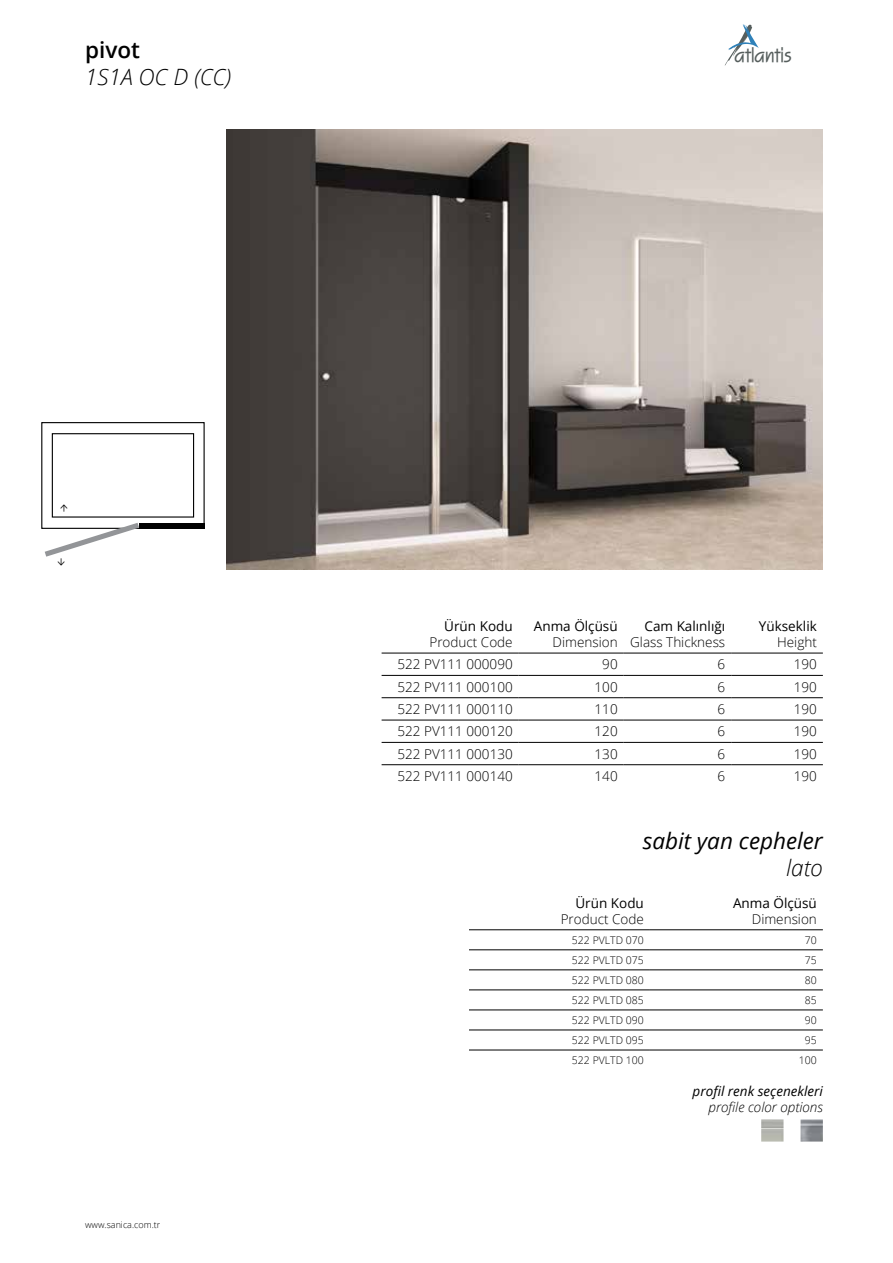
<style>
.page{position:relative;width:893px;height:1263px;background:#fff}
.page>*{position:absolute;margin:0;border:0;box-sizing:border-box;transform-origin:0 0}
.t1{font:italic 22.5px "Open Sans";color:#000}
.t2{font:italic 300 22.5px "Open Sans";color:#000}
.t3{font:600 22.5px "Open Sans";color:#000}
.t4{font:700 19.35px "Squire";color:#565e5d}
.t5{font:300 13.5px "Open Sans";color:#000}
.t6{font:13.5px "Open Sans";color:#000}
.t7{font:italic 13.5px "Open Sans";color:#000}
.t8{font:italic 300 13.5px "Open Sans";color:#000}
.t9{font:12.3px "Minion Pro";color:#000}
.t10{font:300 10.5px "Open Sans";color:#000}
.t11{font:300 9px "Open Sans";color:#000}
</style>
<div class="page">
<svg style="left:725px;top:25px;width:34px;height:40px"></svg>
<hr style="left:469px;top:929px;width:181px;height:1px;background:#000">
<hr style="left:650px;top:929px;width:173px;height:1px;background:#000">
<hr style="left:469px;top:949px;width:181px;height:1px;background:#000">
<hr style="left:650px;top:949px;width:173px;height:1px;background:#000">
<hr style="left:469px;top:969px;width:181px;height:1px;background:#000">
<hr style="left:650px;top:969px;width:173px;height:1px;background:#000">
<hr style="left:469px;top:990px;width:181px;height:1px;background:#000">
<hr style="left:650px;top:990px;width:173px;height:1px;background:#000">
<hr style="left:469px;top:1010px;width:181px;height:1px;background:#000">
<hr style="left:650px;top:1010px;width:173px;height:1px;background:#000">
<hr style="left:469px;top:1030px;width:181px;height:1px;background:#000">
<hr style="left:650px;top:1030px;width:173px;height:1px;background:#000">
<hr style="left:469px;top:1050px;width:181px;height:1px;background:#000">
<hr style="left:650px;top:1050px;width:173px;height:1px;background:#000">
<img style="left:226px;top:130px;width:597px;height:439px">
<hr style="left:382px;top:653px;width:137px;height:1px;background:#000">
<hr style="left:519px;top:653px;width:105px;height:1px;background:#000">
<hr style="left:624px;top:653px;width:107px;height:1px;background:#000">
<hr style="left:731px;top:653px;width:92px;height:1px;background:#000">
<hr style="left:382px;top:675px;width:137px;height:1px;background:#000">
<hr style="left:519px;top:675px;width:105px;height:1px;background:#000">
<hr style="left:624px;top:675px;width:107px;height:1px;background:#000">
<hr style="left:731px;top:675px;width:92px;height:1px;background:#000">
<hr style="left:382px;top:697px;width:137px;height:1px;background:#000">
<hr style="left:519px;top:697px;width:105px;height:1px;background:#000">
<hr style="left:624px;top:697px;width:107px;height:1px;background:#000">
<hr style="left:731px;top:697px;width:92px;height:1px;background:#000">
<hr style="left:382px;top:720px;width:137px;height:1px;background:#000">
<hr style="left:519px;top:720px;width:105px;height:1px;background:#000">
<hr style="left:624px;top:720px;width:107px;height:1px;background:#000">
<hr style="left:731px;top:720px;width:92px;height:1px;background:#000">
<hr style="left:382px;top:742px;width:137px;height:1px;background:#000">
<hr style="left:519px;top:742px;width:105px;height:1px;background:#000">
<hr style="left:624px;top:742px;width:107px;height:1px;background:#000">
<hr style="left:731px;top:742px;width:92px;height:1px;background:#000">
<hr style="left:382px;top:764px;width:137px;height:1px;background:#000">
<hr style="left:519px;top:764px;width:105px;height:1px;background:#000">
<hr style="left:624px;top:764px;width:107px;height:1px;background:#000">
<hr style="left:731px;top:764px;width:92px;height:1px;background:#000">
<img style="left:800px;top:1119px;width:23px;height:22px">
<img style="left:761px;top:1119px;width:22px;height:22px">
<div style="left:41px;top:422px;width:164px;height:107px;border:1px solid #000"></div>
<div style="left:52px;top:433px;width:142px;height:85px;border:1px solid #000"></div>
<div style="left:139px;top:523px;width:65px;height:5px;background:#000"></div>
<svg style="left:45px;top:523px;width:94px;height:34px"></svg>
<h1 class="t3" style="left:85px;top:35px;width:56px">pivot</h1>
<h2 class="t4" style="left:734px;top:44px;width:59px">atlantis</h2>
<h1 class="t2" style="left:85px;top:62px;width:148px">1S1A OC D (CC)</h1>
<p class="t9" style="left:56px;top:512px;width:10px;rotate:-90deg">→</p>
<p class="t9" style="left:69px;top:558px;width:10px;rotate:90deg">→</p>
<p class="t11" style="left:85px;top:1219px;width:77px">www.sanica.com.tr</p>
<p class="t6" style="left:444px;top:617px;width:70px">Ürün Kodu</p>
<p class="t5" style="left:429px;top:633px;width:85px">Product Code</p>
<p class="t6" style="left:534px;top:617px;width:85px">Anma Ölçüsü</p>
<p class="t5" style="left:553px;top:633px;width:67px">Dimension</p>
<p class="t6" style="left:645px;top:617px;width:82px">Cam Kalınlığı</p>
<p class="t5" style="left:630px;top:633px;width:97px">Glass Thickness</p>
<p class="t6" style="left:759px;top:617px;width:59px">Yükseklik</p>
<p class="t5" style="left:777px;top:633px;width:41px">Height</p>
<p class="t5" style="left:398px;top:655px;width:117px">522 PV111 000090</p>
<p class="t5" style="left:602px;top:655px;width:17px">90</p>
<p class="t5" style="left:717px;top:655px;width:9px">6</p>
<p class="t5" style="left:794px;top:655px;width:25px">190</p>
<p class="t5" style="left:398px;top:677px;width:117px">522 PV111 000100</p>
<p class="t5" style="left:595px;top:677px;width:25px">100</p>
<p class="t5" style="left:717px;top:677px;width:9px">6</p>
<p class="t5" style="left:794px;top:677px;width:25px">190</p>
<p class="t5" style="left:398px;top:700px;width:117px">522 PV111 000110</p>
<p class="t5" style="left:595px;top:700px;width:25px">110</p>
<p class="t5" style="left:717px;top:700px;width:9px">6</p>
<p class="t5" style="left:794px;top:700px;width:25px">190</p>
<p class="t5" style="left:398px;top:722px;width:117px">522 PV111 000120</p>
<p class="t5" style="left:595px;top:722px;width:25px">120</p>
<p class="t5" style="left:717px;top:722px;width:9px">6</p>
<p class="t5" style="left:794px;top:722px;width:25px">190</p>
<p class="t5" style="left:398px;top:744px;width:117px">522 PV111 000130</p>
<p class="t5" style="left:595px;top:744px;width:25px">130</p>
<p class="t5" style="left:717px;top:744px;width:9px">6</p>
<p class="t5" style="left:794px;top:744px;width:25px">190</p>
<p class="t5" style="left:398px;top:767px;width:117px">522 PV111 000140</p>
<p class="t5" style="left:595px;top:767px;width:25px">140</p>
<p class="t5" style="left:717px;top:767px;width:9px">6</p>
<p class="t5" style="left:794px;top:767px;width:25px">190</p>
<h1 class="t1" style="left:643px;top:826px;width:182px">sabit yan cepheler</h1>
<h1 class="t2" style="left:786px;top:852px;width:38px">lato</h1>
<p class="t6" style="left:575px;top:893px;width:70px">Ürün Kodu</p>
<p class="t5" style="left:561px;top:910px;width:85px">Product Code</p>
<p class="t6" style="left:733px;top:893px;width:85px">Anma Ölçüsü</p>
<p class="t5" style="left:752px;top:910px;width:67px">Dimension</p>
<p class="t10" style="left:572px;top:933px;width:73px">522 PVLTD 070</p>
<p class="t10" style="left:805px;top:933px;width:13px">70</p>
<p class="t10" style="left:572px;top:953px;width:73px">522 PVLTD 075</p>
<p class="t10" style="left:805px;top:953px;width:13px">75</p>
<p class="t10" style="left:572px;top:973px;width:73px">522 PVLTD 080</p>
<p class="t10" style="left:805px;top:973px;width:13px">80</p>
<p class="t10" style="left:572px;top:993px;width:73px">522 PVLTD 085</p>
<p class="t10" style="left:805px;top:993px;width:13px">85</p>
<p class="t10" style="left:572px;top:1013px;width:73px">522 PVLTD 090</p>
<p class="t10" style="left:805px;top:1013px;width:13px">90</p>
<p class="t10" style="left:572px;top:1033px;width:73px">522 PVLTD 095</p>
<p class="t10" style="left:805px;top:1033px;width:13px">95</p>
<p class="t10" style="left:572px;top:1053px;width:73px">522 PVLTD 100</p>
<p class="t10" style="left:799px;top:1053px;width:19px">100</p>
<p class="t7" style="left:693px;top:1081px;width:132px">profil renk seçenekleri</p>
<p class="t8" style="left:708px;top:1097px;width:116px">profile color options</p>
</div>
